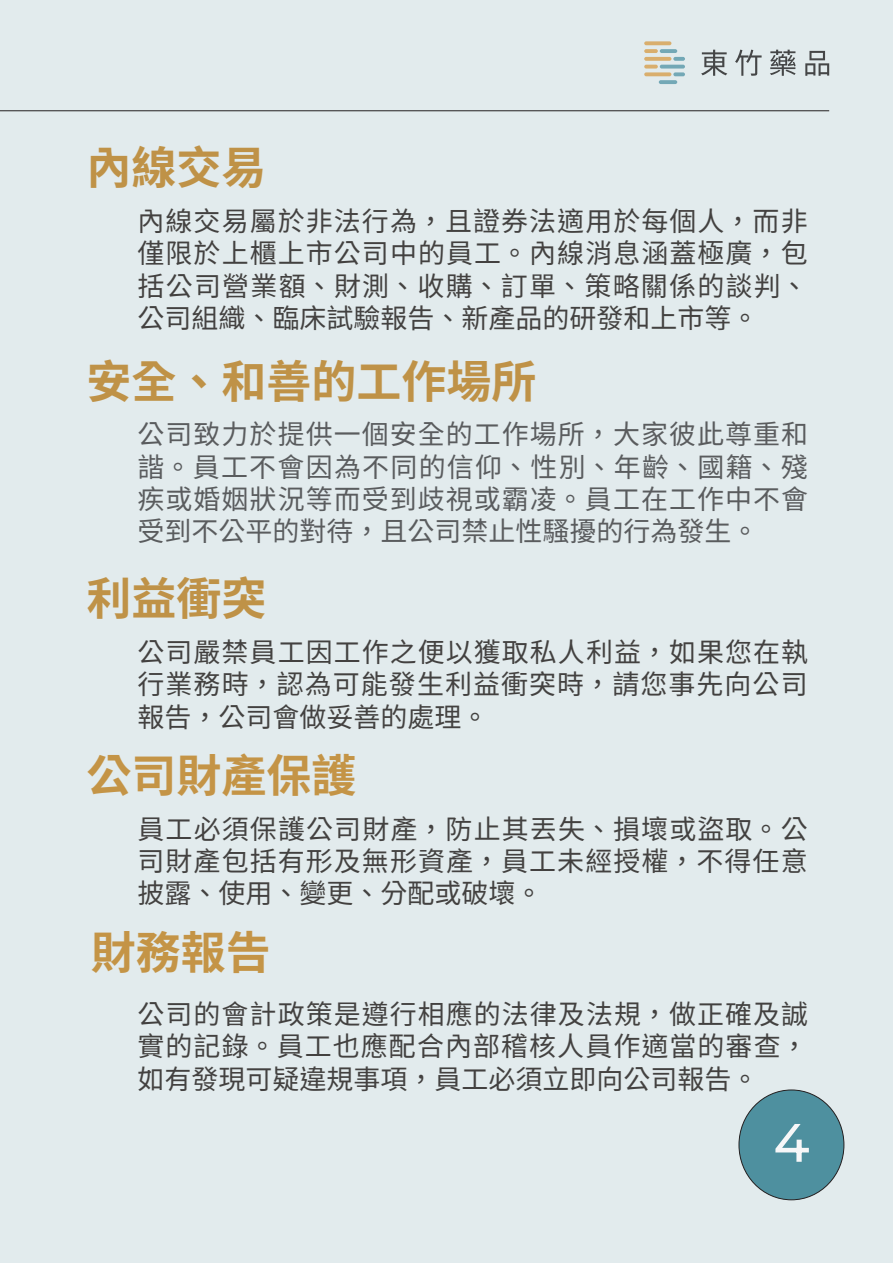
<style>
.page{position:relative;width:893px;height:1263px;background:#e2ebed}
.page>*{position:absolute;margin:0;border:0;box-sizing:border-box;transform-origin:0 0}
.t1{font:500 54px "Montserrat";color:#f7f7f8}
.t2{font:700 45px "Noto Sans Mono CJ Ktc";color:#bf9247}
.t3{font:700 45px "Noto Sans Mono CJ Ktc";color:#c49446}
.t4{font:27px/32.4px "Noto Sans Mono CJ Ktc";letter-spacing:.04em;color:#434140;text-align:justify}
.t5{font:27px/32.4px "Noto Sans Mono CJ Ktc";letter-spacing:.04em;color:#5a5c5e;text-align:justify}
</style>
<div class="page">
<hr style="left:0;top:111px;width:829px;height:1px;background:#231f20">
<svg style="left:701px;top:50px;width:26px;height:26px"></svg>
<svg style="left:735px;top:50px;width:27px;height:26px"></svg>
<svg style="left:770px;top:50px;width:26px;height:26px"></svg>
<svg style="left:805px;top:51px;width:24px;height:25px"></svg>
<svg style="left:644px;top:41px;width:27px;height:4px"></svg>
<svg style="left:644px;top:49px;width:14px;height:4px"></svg>
<svg style="left:644px;top:57px;width:27px;height:4px"></svg>
<svg style="left:644px;top:65px;width:14px;height:4px"></svg>
<svg style="left:644px;top:72px;width:27px;height:4px"></svg>
<svg style="left:660px;top:49px;width:17px;height:4px"></svg>
<svg style="left:673px;top:57px;width:12px;height:4px"></svg>
<svg style="left:660px;top:65px;width:25px;height:4px"></svg>
<svg style="left:673px;top:72px;width:12px;height:4px"></svg>
<svg style="left:659px;top:80px;width:18px;height:4px"></svg>
<div style="left:739px;top:1090px;width:105px;height:110px;background:#4e909f;border-radius:50%"></div>
<p class="t2" style="left:87px;top:142px;width:181px">內線交易</p>
<p class="t4" style="left:138px;top:205px;width:672px">內線交易屬於非法行為，且證券法適用於每個人，而非僅限於上櫃上市公司中的員工。內線消息涵蓋極廣，包括公司營業額、財測、收購、訂單、策略關係的談判、公司組織、臨床試驗報告、新產品的研發和上市等。</p>
<p class="t2" style="left:87px;top:356px;width:451px">安全、和善的工作場所</p>
<p class="t5" style="left:138px;top:419px;width:672px">公司致力於提供一個安全的工作場所，大家彼此尊重和諧。員工不會因為不同的信仰、性別、年齡、國籍、殘疾或婚姻狀況等而受到歧視或霸凌。員工在工作中不會受到不公平的對待，且公司禁止性騷擾的行為發生。</p>
<p class="t2" style="left:87px;top:573px;width:181px">利益衝突</p>
<p class="t4" style="left:138px;top:636px;width:672px">公司嚴禁員工因工作之便以獲取私人利益，如果您在執行業務時，認為可能發生利益衝突時，請您事先向公司報告，公司會做妥善的處理。</p>
<p class="t3" style="left:87px;top:750px;width:271px">公司財產保護</p>
<p class="t4" style="left:138px;top:813px;width:672px">員工必須保護公司財產，防止其丟失、損壞或盜取。公司財產包括有形及無形資產，員工未經授權，不得任意披露、使用、變更、分配或破壞。</p>
<p class="t3" style="left:91px;top:927px;width:181px">財務報告</p>
<p class="t4" style="left:138px;top:998px;width:672px">公司的會計政策是遵行相應的法律及法規，做正確及誠實的記錄。員工也應配合內部稽核人員作適當的審查，如有發現可疑違規事項，員工必須立即向公司報告。</p>
<h1 class="t1" style="left:773px;top:1106px;width:38px">4</h1>
</div>
